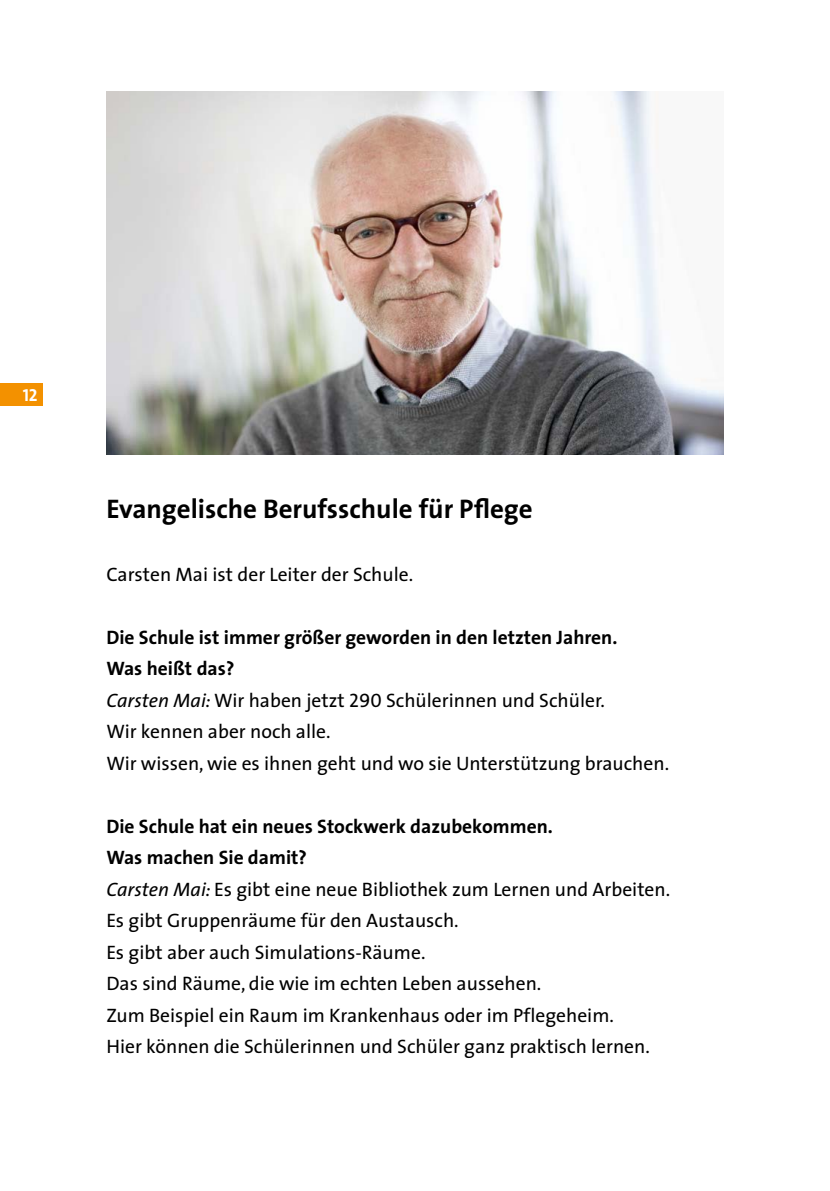
<style>
.page{position:relative;width:830px;height:1191px;background:#fff}
.page>*{position:absolute;margin:0;border:0;box-sizing:border-box;transform-origin:0 0}
.t1{font:700 27px "The Sans";color:#000}
.t2{font:19.5px/31.5px "The Sans";color:#000}
.t3{font:17.4px "The Sans Bold Caps";color:#fff}
.s1{font-weight:700}
.s2{font-style:italic}
.s3{font-family:"The Sans Caps"}
</style>
<div class="page">
<div style="left:0;top:383px;width:43px;height:22px;background:#f39100"></div>
<img style="left:106px;top:91px;width:617px;height:363px">
<p class="t3" style="left:23px;top:380px;width:16px">12</p>
<h2 class="t1" style="left:106px;top:486px;width:427px">Evangelische Berufsschule für Pflege</h2>
<p class="t2" style="left:106px;top:557px;width:308px">Carsten Mai ist der Leiter der Schule.</p>
<p class="t2" style="left:106px;top:620px;width:564px"><span class="s1">Die Schule ist immer größer geworden in den letzten Jahren.<br>Was heißt das?<br></span><span class="s2">Carsten Mai:</span> Wir haben jetzt <span class="s3">290</span> Schülerinnen und Schüler.<br>Wir kennen aber noch alle.<br>Wir wissen, wie es ihnen geht und wo sie Unterstützung brauchen.</p>
<p class="t2" style="left:106px;top:809px;width:565px"><span class="s1">Die Schule hat ein neues Stockwerk dazubekommen.<br>Was machen Sie damit?<br></span><span class="s2">Carsten Mai:</span> Es gibt eine neue Bibliothek zum Lernen und Arbeiten.<br>Es gibt Gruppenräume für den Austausch.<br>Es gibt aber auch Simulations-Räume.<br>Das sind Räume, die wie im echten Leben aussehen.<br>Zum Beispiel ein Raum im Krankenhaus oder im Pflegeheim.<br>Hier können die Schülerinnen und Schüler ganz praktisch lernen.</p>
</div>
